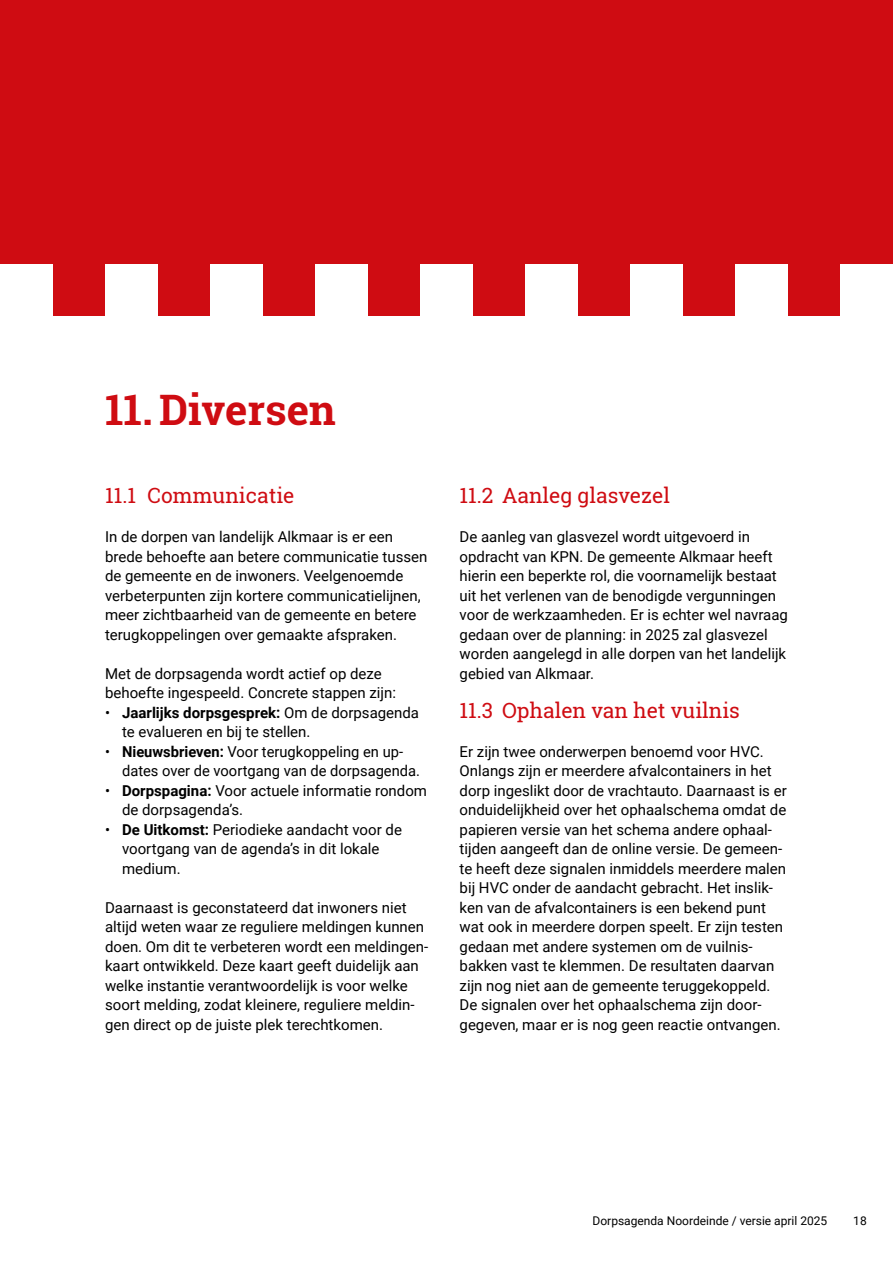
<style>
.page{position:relative;width:893px;height:1263px;background:#fff}
.page>*{position:absolute;margin:0;border:0;box-sizing:border-box;transform-origin:0 0}
.H1_Hoofdstukkop_NR{font:700 42px "Roboto Slab";color:#cf0c12}
.H2_Paragraafkop_groot_NR{font:21px "Roboto Slab";color:#cf0c12}
.P_Platte_tekst{font:15px/19.5px "Roboto";color:#000}
.t1{font:12px "Roboto";color:#000}
.s1{font-weight:700}
</style>
<div class="page">
<div style="left:0;top:0;width:893px;height:329px;background:#cf0c12"></div>
<div style="left:0;top:264px;width:53px;height:65px;background:#fff"></div>
<div style="left:420px;top:264px;width:53px;height:65px;background:#fff"></div>
<div style="left:210px;top:264px;width:53px;height:65px;background:#fff"></div>
<div style="left:630px;top:264px;width:53px;height:65px;background:#fff"></div>
<div style="left:105px;top:264px;width:53px;height:65px;background:#fff"></div>
<div style="left:525px;top:264px;width:53px;height:65px;background:#fff"></div>
<div style="left:315px;top:264px;width:53px;height:65px;background:#fff"></div>
<div style="left:735px;top:264px;width:53px;height:65px;background:#fff"></div>
<div style="left:840px;top:264px;width:53px;height:65px;background:#fff"></div>
<div style="left:0;top:316px;width:893px;height:40px;background:#fff"></div>
<h1 class="H1_Hoofdstukkop_NR" style="left:105px;top:381px;width:232px">11.Diversen</h1>
<h2 class="H2_Paragraafkop_groot_NR" style="left:105px;top:481px;width:191px">11.1 Communicatie</h2>
<p class="P_Platte_tekst" style="left:105px;top:527px;width:324px">In de dorpen van landelijk Alkmaar is er een brede behoefte aan betere communicatie tussen de gemeente en de inwoners. Veelgenoemde verbeterpunten zijn kortere communicatielijnen, meer zichtbaarheid van de gemeente en betere terugkoppelingen over gemaakte afspraken.</p>
<p class="P_Platte_tekst" style="left:105px;top:663px;width:293px">Met de dorpsagenda wordt actief op deze behoefte ingespeeld. Concrete stappen zijn:</p>
<p class="P_Platte_tekst" style="left:122px;top:702px;width:299px;text-indent:-17px">• <span class="s1">Jaarlijks dorpsgesprek:</span> Om de dorpsagenda te evalueren en bij te stellen.</p>
<p class="P_Platte_tekst" style="left:122px;top:741px;width:299px;text-indent:-17px">• <span class="s1">Nieuwsbrieven:</span> Voor terugkoppeling en up&shy;dates over de voortgang van de dorpsagenda.</p>
<p class="P_Platte_tekst" style="left:122px;top:780px;width:306px;text-indent:-17px">• <span class="s1">Dorpspagina:</span> Voor actuele informatie rondom de dorpsagenda’s.</p>
<p class="P_Platte_tekst" style="left:122px;top:819px;width:281px;text-indent:-17px">• <span class="s1">De Uitkomst:</span> Periodieke aandacht voor de voortgang van de agenda’s in dit lokale medium.</p>
<p class="P_Platte_tekst" style="left:105px;top:897px;width:325px">Daarnaast is geconstateerd dat inwoners niet altijd weten waar ze reguliere meldingen kunnen doen. Om dit te verbeteren wordt een meldingen&shy;kaart ontwikkeld. Deze kaart geeft duidelijk aan welke instantie verantwoordelijk is voor welke soort melding, zodat kleinere, reguliere meldin&shy;gen direct op de juiste plek terechtkomen.</p>
<h2 class="H2_Paragraafkop_groot_NR" style="left:460px;top:481px;width:212px">11.2 Aanleg glasvezel</h2>
<p class="P_Platte_tekst" style="left:460px;top:527px;width:330px">De aanleg van glasvezel wordt uitgevoerd in opdracht van KPN. De gemeente Alkmaar heeft hierin een beperkte rol, die voornamelijk bestaat uit het verlenen van de benodigde vergunningen voor de werkzaamheden. Er is echter wel navraag gedaan over de planning: in 2025 zal glasvezel worden aangelegd in alle dorpen van het landelijk gebied van Alkmaar.</p>
<h2 class="H2_Paragraafkop_groot_NR" style="left:460px;top:696px;width:282px">11.3 Ophalen van het vuilnis</h2>
<p class="P_Platte_tekst" style="left:460px;top:741px;width:329px">Er zijn twee onderwerpen benoemd voor HVC.<br>Onlangs zijn er meerdere afvalcontainers in het dorp ingeslikt door de vrachtauto. Daarnaast is er onduidelijkheid over het ophaalschema omdat de papieren versie van het schema andere ophaal&shy;tijden aangeeft dan de online versie. De gemeen&shy;te heeft deze signalen inmiddels meerdere malen bij HVC onder de aandacht gebracht. Het inslik&shy;ken van de afvalcontainers is een bekend punt wat ook in meerdere dorpen speelt. Er zijn testen gedaan met andere systemen om de vuilnis&shy;bakken vast te klemmen. De resultaten daarvan zijn nog niet aan de gemeente teruggekoppeld.<br>De signalen over het ophaalschema zijn door&shy;gegeven, maar er is nog geen reactie ontvangen.</p>
<p class="t1" style="left:593px;top:1212px;width:236px">Dorpsagenda Noordeinde / versie april 2025</p>
<p class="t1" style="left:853px;top:1212px;width:15px">18</p>
</div>
